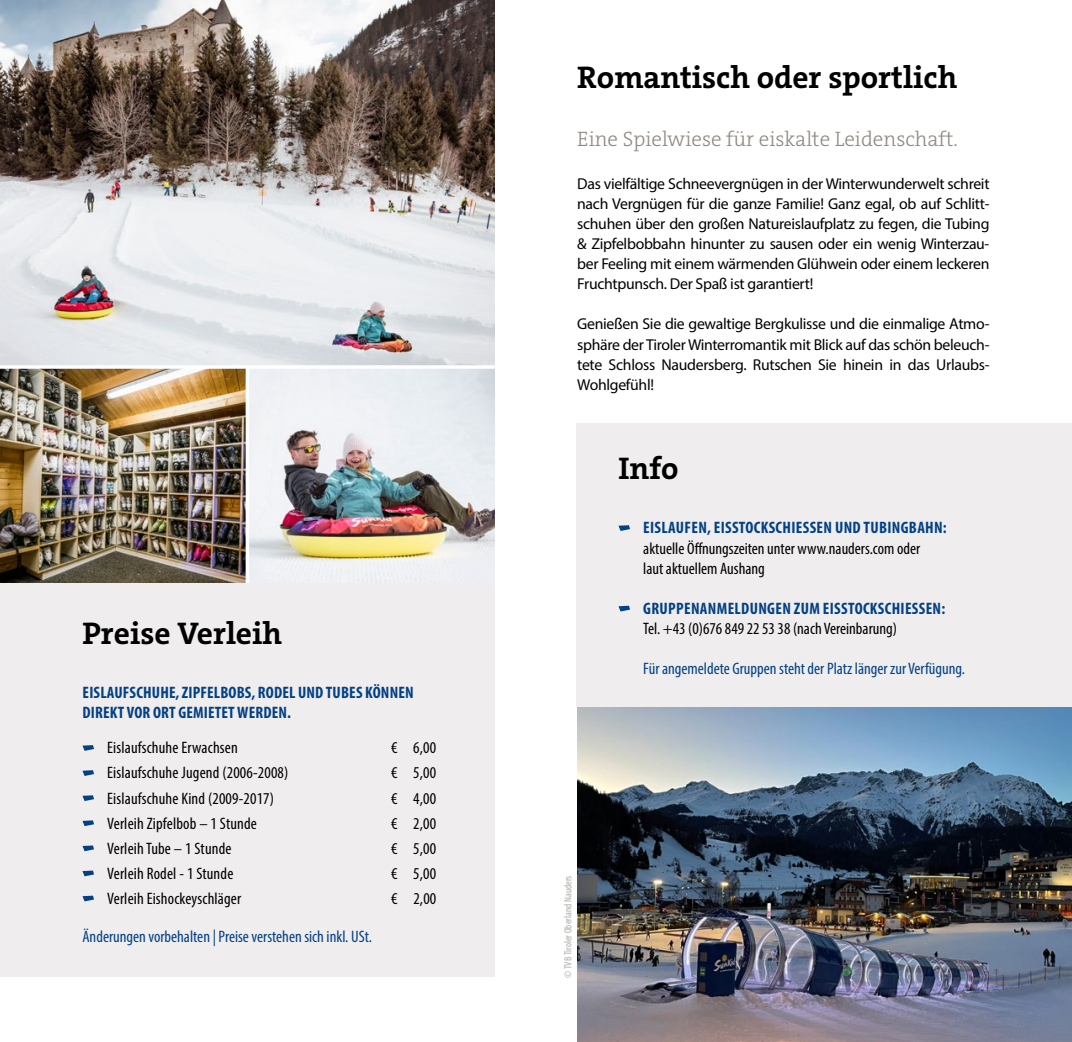
<style>
.page{position:relative;width:1072px;height:1042px;background:#fff}
.page>*{position:absolute;margin:0;border:0;box-sizing:border-box;transform-origin:0 0}
.t1{font:700 31.5px "The Serif C5";color:#000}
.t2{font:300 21px "The Serif C5";color:#8f8982}
.t3{font:condensed 16.62px/20.1px "Myriad Pro";letter-spacing:.01em;color:#000}
.t4{font:700 condensed 16.62px/20.1px "Myriad Pro";letter-spacing:.02em;color:#034185}
.t5{font:condensed 16.62px "Myriad Pro";color:#034185}
.t6{font:15.75px/20.1px "Myriad Pro";letter-spacing:-.02em;color:#000;text-align:justify}
.t7{font:condensed 10.5px "Myriad Pro";color:#b1aca8}
</style>
<div class="page">
<img style="left:0;top:0;width:495px;height:583px">
<hr style="left:246px;top:367px;width:3px;height:238px;background:#fff">
<div style="left:0;top:583px;width:495px;height:394px;background:#efeded"></div>
<svg style="left:82px;top:745px;width:12px;height:6px"></svg>
<svg style="left:82px;top:770px;width:12px;height:6px"></svg>
<svg style="left:82px;top:795px;width:12px;height:6px"></svg>
<svg style="left:82px;top:820px;width:12px;height:6px"></svg>
<svg style="left:82px;top:845px;width:12px;height:6px"></svg>
<svg style="left:82px;top:870px;width:12px;height:6px"></svg>
<svg style="left:82px;top:895px;width:12px;height:6px"></svg>
<svg style="left:0;top:365px;width:495px;height:4px"></svg>
<img style="left:577px;top:707px;width:494px;height:335px">
<div style="left:577px;top:423px;width:494px;height:284px;background:#efeded"></div>
<svg style="left:618px;top:525px;width:12px;height:6px"></svg>
<svg style="left:618px;top:606px;width:12px;height:5px"></svg>
<h1 class="t1" style="left:82px;top:613px;width:201px">Preise Verleih</h1>
<p class="t4" style="left:83px;top:682px;width:333px">EISLAUFSCHUHE, ZIPFELBOBS, RODEL UND TUBES KÖNNEN<br>DIREKT VOR ORT GEMIETET WERDEN.</p>
<p class="t3" style="left:107px;top:737px;width:132px">Eislaufschuhe Erwachsen</p>
<p class="t3" style="left:391px;top:737px;width:47px">€ 6,00</p>
<p class="t3" style="left:107px;top:763px;width:182px">Eislaufschuhe Jugend (2006-2008)</p>
<p class="t3" style="left:391px;top:763px;width:47px">€ 5,00</p>
<p class="t3" style="left:107px;top:788px;width:168px">Eislaufschuhe Kind (2009-2017)</p>
<p class="t3" style="left:391px;top:788px;width:47px">€ 4,00</p>
<p class="t3" style="left:107px;top:813px;width:151px">Verleih Zipfelbob – 1 Stunde</p>
<p class="t3" style="left:391px;top:813px;width:47px">€ 2,00</p>
<p class="t3" style="left:107px;top:838px;width:126px">Verleih Tube – 1 Stunde</p>
<p class="t3" style="left:391px;top:838px;width:47px">€ 5,00</p>
<p class="t3" style="left:107px;top:863px;width:128px">Verleih Rodel - 1 Stunde</p>
<p class="t3" style="left:391px;top:863px;width:47px">€ 5,00</p>
<p class="t3" style="left:107px;top:888px;width:135px">Verleih Eishockeyschläger</p>
<p class="t3" style="left:391px;top:888px;width:47px">€ 2,00</p>
<p class="t5" style="left:82px;top:926px;width:291px">Änderungen vorbehalten | Preise verstehen sich inkl. USt.</p>
<h1 class="t1" style="left:577px;top:57px;width:381px">Romantisch oder sportlich</h1>
<h2 class="t2" style="left:577px;top:125px;width:382px">Eine Spielwiese für eiskalte Leidenschaft.</h2>
<p class="t6" style="left:577px;top:173px;width:414px">Das vielfältige Schneevergnügen in der Winterwunderwelt schreit nach Vergnügen für die ganze Familie! Ganz egal, ob auf Schlitt&shy;schuhen über den großen Natureislaufplatz zu fegen, die Tubing &amp; Zipfelbobbahn hinunter zu sausen oder ein wenig Winterzau&shy;ber Feeling mit einem wärmenden Glühwein oder einem leckeren Fruchtpunsch. Der Spaß ist garantiert!</p>
<p class="t6" style="left:577px;top:314px;width:414px">Genießen Sie die gewaltige Bergkulisse und die einmalige Atmo&shy;sphäre der Tiroler Winterromantik mit Blick auf das schön beleuch&shy;tete Schloss Naudersberg. Rutschen Sie hinein in das Urlaubs-Wohlgefühl!</p>
<h1 class="t1" style="left:618px;top:448px;width:62px">Info</h1>
<p class="t4" style="left:643px;top:517px;width:305px">EISLAUFEN, EISSTOCKSCHIESSEN UND TUBINGBAHN:</p>
<p class="t3" style="left:643px;top:538px;width:278px">aktuelle Öffnungszeiten unter www.nauders.com oder laut aktuellem Aushang</p>
<p class="t4" style="left:643px;top:598px;width:303px">GRUPPENANMELDUNGEN ZUM EISSTOCKSCHIESSEN:</p>
<p class="t3" style="left:643px;top:618px;width:255px">Tel. +43 (0)676 849 22 53 38 (nach Vereinbarung)</p>
<p class="t5" style="left:643px;top:659px;width:323px">Für angemeldete Gruppen steht der Platz länger zur Verfügung.</p>
<p class="t7" style="left:562px;top:978px;width:104px;rotate:-90deg">© TVB Tiroler Oberland Nauders</p>
</div>
